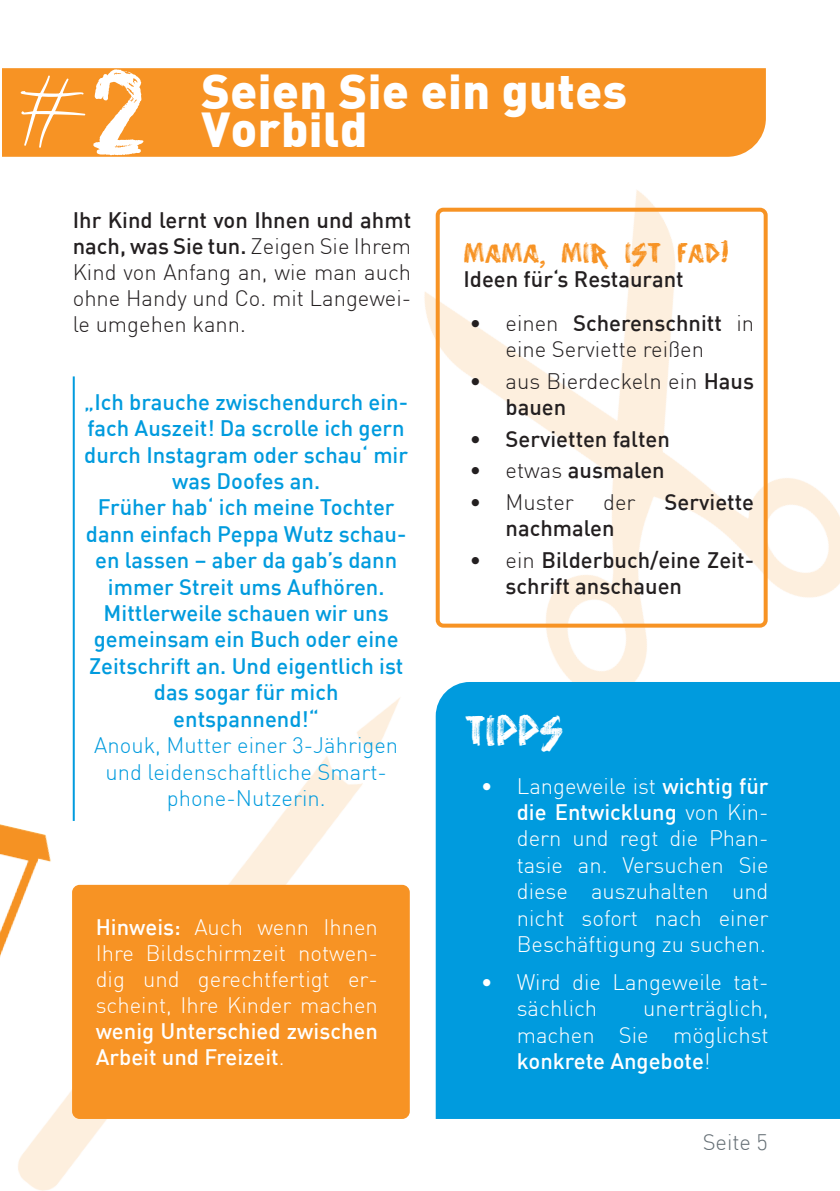
<style>
.page{position:relative;width:840px;height:1191px;background:#fff}
.page>*{position:absolute;margin:0;border:0;box-sizing:border-box;transform-origin:0 0}
.t1{font:90px "vtksanimal 2";color:#fff}
.t2{font:900 48px/38px "DIN";letter-spacing:.01em;color:#fff}
.t3{font:36px "vtksanimal 2";color:#fff}
.t4{font:24px "vtksanimal 2";color:#f79324}
.t5{font:300 22px/26.4px "DIN";color:#fff;text-align:justify}
.t6{font:500 22px/26.4px "DIN";color:#009bde;text-align:center}
.t7{font:300 22px/26px "DIN";color:#231f20}
.t8{font:500 22px/26px "DIN";color:#231f20}
.t9{font:300 22px/26.4px "DIN";color:#009bde;text-align:center}
.t10{font:500 22px/26px "DIN";color:#fff}
.t11{font:300 22px "DIN";color:#656f75}
.s1{font-family:"vtksanimal 2";font-weight:400;font-size:90px}
.s2{font-weight:500}
.s3{font-weight:300}
</style>
<div class="page">
<div style="left:2px;top:68px;width:764px;height:89px;background:#f79324"></div>
<img style="left:125px;top:760px;width:285px;height:355px">
<img style="left:0;top:656px;width:125px;height:535px">
<img style="left:306px;top:118px;width:533px;height:642px">
<div style="left:435px;top:682px;width:404px;height:437px;background:#009bde"></div>
<hr style="left:73px;top:376px;width:2px;height:445px;background:#009bde">
<div style="left:435px;top:208px;width:332px;height:419px;border:4px solid #f79324;border-radius:6px"></div>
<div style="left:74px;top:887px;width:333px;height:230px;background:#f79324;border-radius:6px"></div>
<div style="left:72px;top:885px;width:337px;height:234px;border:4px solid #f79324;border-radius:6px"></div>
<h1 class="t1" style="left:19px;top:56px;width:68px">#</h1>
<h2 class="t2" style="left:91px;top:70px;width:537px;text-indent:111px">Seien Sie ein gutes<br><span class="s1">2</span> Vorbild</h2>
<p class="t7" style="left:73px;top:207px;width:340px;text-align:justify"><span class="s2">Ihr Kind lernt von Ihnen und ahmt nach, was Sie tun.</span> Zeigen Sie Ihrem Kind von Anfang an, wie man auch ohne Handy und Co. mit Langewei&shy;le umgehen kann.</p>
<p class="t6" style="left:84px;top:388px;width:325px">„Ich brauche zwischendurch ein&shy;fach Auszeit! Da scrolle ich gern durch Instagram oder schau‘ mir was Doofes an.<br>Früher hab‘ ich meine Tochter dann einfach Peppa Wutz schau&shy;en lassen – aber da gab’s dann immer Streit ums Aufhören.<br>Mittlerweile schauen wir uns gemeinsam ein Buch oder eine<br>Zeitschrift an. Und eigentlich ist das sogar für mich entspannend!“</p>
<p class="t9" style="left:94px;top:731px;width:305px">Anouk, Mutter einer 3-Jährigen und leidenschaftliche Smart&shy;phone-Nutzerin.</p>
<p class="t5" style="left:96px;top:914px;width:283px"><span class="s2">Hinweis:</span> Auch wenn Ihnen Ihre Bildschirmzeit notwen&shy;dig und gerechtfertigt er&shy;scheint, Ihre Kinder machen</p>
<p class="t10" style="left:96px;top:1017px;width:283px">wenig Unterschied zwischen<br>Arbeit und Freizeit<span class="s3">.</span></p>
<p class="t4" style="left:463px;top:238px;width:266px">MAMA, MIR IST FAD!</p>
<p class="t8" style="left:463px;top:265px;width:222px">Ideen für‘s Restaurant</p>
<p class="t7" style="left:505px;top:310px;width:250px;text-indent:-36px">• einen <span class="s2">Scherenschnitt</span> in eine Serviette reißen</p>
<p class="t7" style="left:505px;top:368px;width:250px;text-indent:-36px">• aus Bierdeckeln ein <span class="s2">Haus bauen</span></p>
<p class="t8" style="left:469px;top:425px;width:202px"><span class="s3">•</span> Servietten falten</p>
<p class="t8" style="left:469px;top:456px;width:197px"><span class="s3">• etwas</span> ausmalen</p>
<p class="t7" style="left:469px;top:489px;width:106px">• Muster</p>
<p class="t7" style="left:602px;top:489px;width:34px">der</p>
<p class="t8" style="left:664px;top:488px;width:91px">Serviette</p>
<p class="t8" style="left:505px;top:514px;width:110px">nachmalen</p>
<p class="t8" style="left:505px;top:546px;width:250px;text-indent:-36px"><span class="s3">• ein</span> Bilderbuch/eine Zeit&shy;schrift anschauen</p>
<h3 class="t3" style="left:465px;top:710px;width:99px">TIPPS</h3>
<p class="t5" style="left:516px;top:772px;width:253px;text-indent:-36px">• Langeweile ist <span class="s2">wichtig für die Entwicklung</span> von Kin&shy;dern und regt die Phan&shy;tasie an. Versuchen Sie diese auszuhalten und nicht sofort nach einer Beschäftigung zu suchen.</p>
<p class="t5" style="left:516px;top:968px;width:253px;text-indent:-36px">• Wird die Langeweile tat&shy;sächlich</p>
<p class="t5" style="left:516px;top:995px;width:253px;text-indent:126px">unerträglich, machen Sie möglichst <span class="s2">konkrete Angebote</span>!</p>
<p class="t11" style="left:702px;top:1128px;width:67px">Seite 5</p>
</div>
